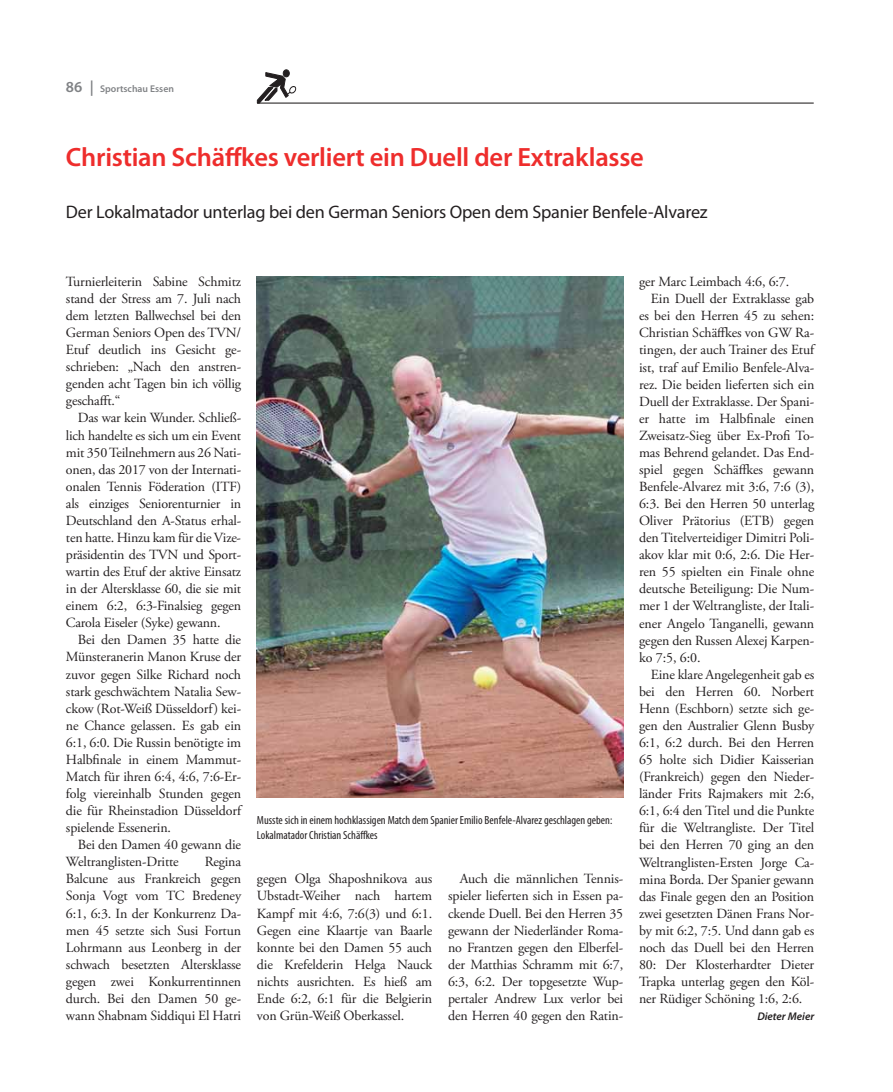
<style>
.page{position:relative;width:893px;height:1092px;background:#fff}
.page>*{position:absolute;margin:0;border:0;box-sizing:border-box;transform-origin:0 0}
.t1{font:600 26.5px "Myriad Pro";letter-spacing:-.01em;color:#ee2d2c}
.t2{font:18.12px "Myriad Pro";letter-spacing:-.01em;color:#231f20}
.t3{font:14px/17px "Adobe Garamond Pro";letter-spacing:-.01em;color:#231f20;text-align:justify}
.t4{font:condensed 11.88px/15.4px "Myriad Pro";color:#231f20}
.t5{font:italic 600 11.12px "Myriad Pro";color:#231f20}
.t6{font:600 9.75px "Myriad Pro";color:#808285}
.s1{font-size:15.38px}
</style>
<div class="page">
<hr style="left:257px;top:103px;width:556px;height:1px;background:#231f20">
<svg style="left:257px;top:70px;width:39px;height:33px"></svg>
<div style="left:283px;top:70px;width:6px;height:7px;border:1px solid #231f20;border-radius:50%"></div>
<img style="left:257px;top:276px;width:366px;height:521px">
<p class="t6" style="left:66px;top:85px;width:109px"><span class="s1">86 |</span> Sportschau Essen</p>
<h1 class="t1" style="left:66px;top:147px;width:579px">Christian Schäffkes verliert ein Duell der Extraklasse</h1>
<p class="t2" style="left:66px;top:205px;width:643px">Der Lokalmatador unterlag bei den German Seniors Open dem Spanier Benfele-Alvarez</p>
<p class="t3" style="left:66px;top:274px;width:177px">Turnierleiterin Sabine Schmitz stand der Stress am 7. Juli nach dem letzten Ballwechsel bei den German Seniors Open des TVN/ Etuf deutlich ins Gesicht ge&shy;schrieben: „Nach den anstren&shy;genden acht Tagen bin ich völlig geschafft.“</p>
<p class="t3" style="left:66px;top:410px;width:177px;text-indent:12px">Das war kein Wunder. Schließ&shy;lich handelte es sich um ein Event mit 350 Teilnehmern aus 26 Nati&shy;onen, das 2017 von der Internati&shy;onalen Tennis Föderation (ITF) als einziges Seniorenturnier in Deutschland den A-Status erhal&shy;ten hatte. Hinzu kam für die Vize&shy;präsidentin des TVN und Sport&shy;wartin des Etuf der aktive Einsatz in der Altersklasse 60, die sie mit einem 6:2, 6:3-Finalsieg gegen Carola Eiseler (Syke) gewann.</p>
<p class="t3" style="left:66px;top:632px;width:177px;text-indent:12px">Bei den Damen 35 hatte die Münsteranerin Manon Kruse der zuvor gegen Silke Richard noch stark geschwächtem Natalia Sew&shy;ckow (Rot-Weiß Düsseldorf) kei&shy;ne Chance gelassen. Es gab ein 6:1, 6:0. Die Russin benötigte im Halbfinale in einem Mammut-Match für ihren 6:4, 4:6, 7:6-Er&shy;folg viereinhalb Stunden gegen die für Rheinstadion Düsseldorf spielende Essenerin.</p>
<p class="t3" style="left:66px;top:837px;width:177px;text-indent:12px">Bei den Damen 40 gewann die<br>Weltranglisten-Dritte</p>
<p class="t3" style="left:66px;top:854px;width:177px;text-indent:139px">Regina Balcune aus Frankreich gegen Sonja Vogt vom TC Bredeney 6:1, 6:3. In der Konkurrenz Da&shy;men 45 setzte sich Susi Fortun Lohrmann aus Leonberg in der schwach besetzten Altersklasse gegen zwei Konkurrentinnen durch. Bei den Damen 50 ge&shy;wann Shabnam Siddiqui El Hatri</p>
<p class="t4" style="left:257px;top:812px;width:357px">Musste sich in einem hochklassigen Match dem Spanier Emilio Benfele-Alvarez geschlagen geben:<br>Lokalmatador Christian Schäffkes</p>
<p class="t3" style="left:257px;top:871px;width:177px">gegen Olga Shaposhnikova aus Ubstadt-Weiher nach hartem Kampf mit 4:6, 7:6(3) und 6:1.<br>Gegen eine Klaartje van Baarle konnte bei den Damen 55 auch die Krefelderin Helga Nauck nichts ausrichten. Es hieß am Ende 6:2, 6:1 für die Belgierin von Grün-Weiß Oberkassel.</p>
<p class="t3" style="left:448px;top:871px;width:177px;text-indent:12px">Auch die männlichen Tennis&shy;spieler lieferten sich in Essen pa&shy;ckende Duell. Bei den Herren 35 gewann der Niederländer Roma&shy;no Frantzen gegen den Elberfel&shy;der Matthias Schramm mit 6:7, 6:3, 6:2. Der topgesetzte Wup&shy;pertaler Andrew Lux verlor bei den Herren 40 gegen den Ratin-</p>
<p class="t3" style="left:639px;top:274px;width:152px">ger Marc Leimbach 4:6, 6:7.</p>
<p class="t3" style="left:651px;top:291px;width:165px">Ein Duell der Extraklasse gab</p>
<p class="t3" style="left:639px;top:308px;width:177px">es bei den Herren 45 zu sehen:</p>
<p class="t3" style="left:639px;top:325px;width:177px">Christian Schäffkes von GW Ra-</p>
<p class="t3" style="left:639px;top:342px;width:177px">tingen, der auch Trainer des Etuf</p>
<p class="t3" style="left:639px;top:359px;width:177px">ist, traf auf Emilio Benfele-Alva-</p>
<p class="t3" style="left:639px;top:376px;width:177px">rez. Die beiden lieferten sich ein</p>
<p class="t3" style="left:639px;top:394px;width:177px">Duell der Extraklasse. Der Spani-</p>
<p class="t3" style="left:639px;top:411px;width:177px">er hatte im Halbfinale einen</p>
<p class="t3" style="left:639px;top:428px;width:177px">Zweisatz-Sieg über Ex-Profi To-</p>
<p class="t3" style="left:639px;top:445px;width:177px">mas Behrend gelandet. Das End-</p>
<p class="t3" style="left:639px;top:462px;width:177px">spiel gegen Schäffkes gewann</p>
<p class="t3" style="left:639px;top:479px;width:177px">Benfele-Alvarez mit 3:6, 7:6 (3),</p>
<p class="t3" style="left:639px;top:496px;width:177px">6:3. Bei den Herren 50 unterlag</p>
<p class="t3" style="left:639px;top:513px;width:177px">Oliver Prätorius (ETB) gegen</p>
<p class="t3" style="left:639px;top:530px;width:177px">den Titelverteidiger Dimitri Poli-</p>
<p class="t3" style="left:639px;top:547px;width:177px">akov klar mit 0:6, 2:6. Die Her-</p>
<p class="t3" style="left:639px;top:564px;width:177px">ren 55 spielten ein Finale ohne</p>
<p class="t3" style="left:639px;top:581px;width:177px">deutsche Beteiligung: Die Num-</p>
<p class="t3" style="left:639px;top:598px;width:177px">mer 1 der Weltrangliste, der Itali-</p>
<p class="t3" style="left:639px;top:615px;width:177px">ener Angelo Tanganelli, gewann</p>
<p class="t3" style="left:639px;top:632px;width:177px">gegen den Russen Alexej Karpen-</p>
<p class="t3" style="left:639px;top:649px;width:63px">ko 7:5, 6:0.</p>
<p class="t3" style="left:651px;top:666px;width:165px">Eine klare Angelegenheit gab es</p>
<p class="t3" style="left:639px;top:684px;width:177px">bei den Herren 60. Norbert</p>
<p class="t3" style="left:639px;top:701px;width:177px">Henn (Eschborn) setzte sich ge-</p>
<p class="t3" style="left:639px;top:718px;width:177px">gen den Australier Glenn Busby</p>
<p class="t3" style="left:639px;top:735px;width:177px">6:1, 6:2 durch. Bei den Herren</p>
<p class="t3" style="left:639px;top:752px;width:177px">65 holte sich Didier Kaisserian</p>
<p class="t3" style="left:639px;top:769px;width:177px">(Frankreich) gegen den Nieder-</p>
<p class="t3" style="left:639px;top:786px;width:177px">länder Frits Rajmakers mit 2:6,</p>
<p class="t3" style="left:639px;top:803px;width:177px">6:1, 6:4 den Titel und die Punkte</p>
<p class="t3" style="left:639px;top:820px;width:177px">für die Weltrangliste. Der Titel</p>
<p class="t3" style="left:639px;top:837px;width:177px">bei den Herren 70 ging an den</p>
<p class="t3" style="left:639px;top:854px;width:177px">Weltranglisten-Ersten Jorge Ca-</p>
<p class="t3" style="left:639px;top:871px;width:177px">mina Borda. Der Spanier gewann</p>
<p class="t3" style="left:639px;top:888px;width:177px">das Finale gegen den an Position</p>
<p class="t3" style="left:639px;top:905px;width:177px">zwei gesetzten Dänen Frans Nor-</p>
<p class="t3" style="left:639px;top:922px;width:177px">by mit 6:2, 7:5. Und dann gab es</p>
<p class="t3" style="left:639px;top:939px;width:177px">noch das Duell bei den Herren</p>
<p class="t3" style="left:639px;top:956px;width:177px">80: Der Klosterhardter Dieter</p>
<p class="t3" style="left:639px;top:974px;width:177px">Trapka unterlag gegen den Köl-</p>
<p class="t3" style="left:639px;top:991px;width:165px">ner Rüdiger Schöning 1:6, 2:6.</p>
<p class="t5" style="left:757px;top:1011px;width:58px">Dieter Meier</p>
</div>
